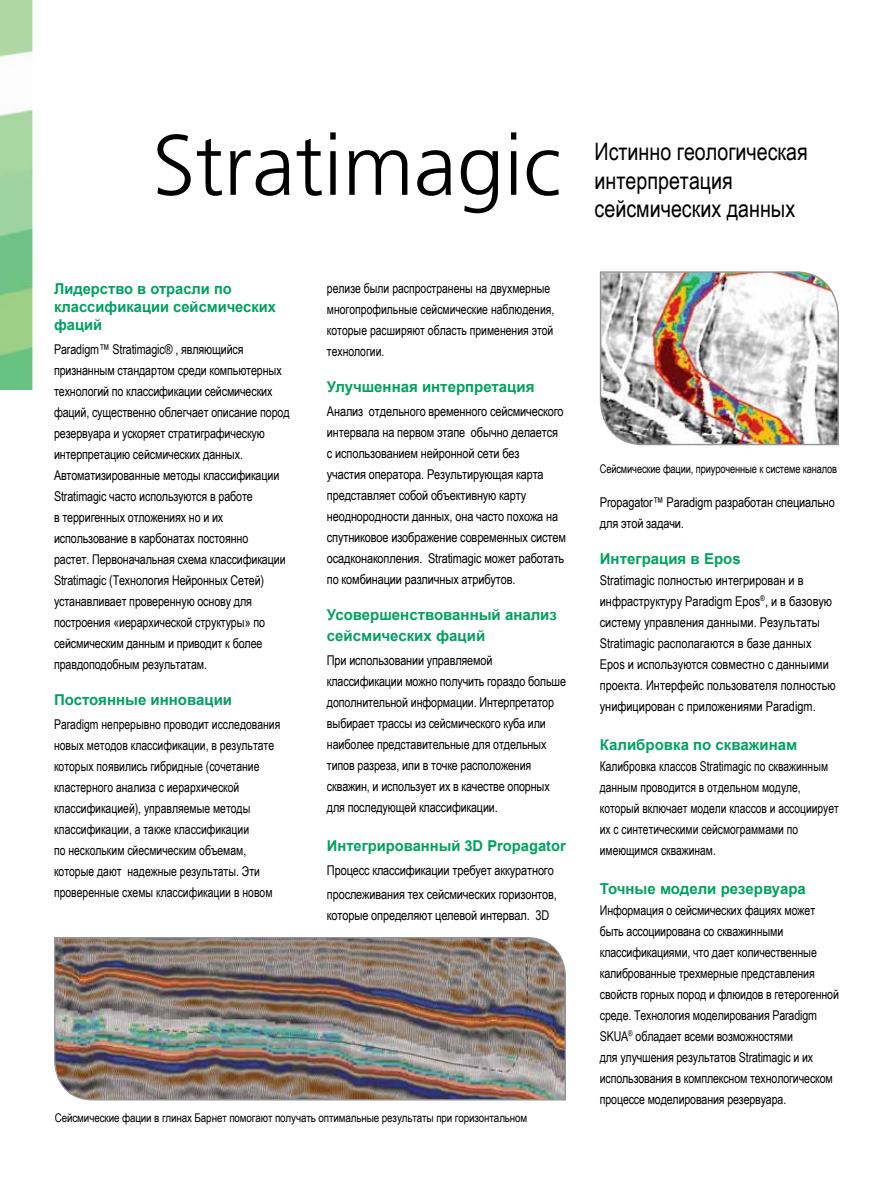
<style>
.page{position:relative;width:893px;height:1188px;background:#fff}
.page>*{position:absolute;margin:0;border:0;box-sizing:border-box;transform-origin:0 0}
.t1{font:300 85.5px "Frutiger LT Std";color:#000}
.t2{font:24px/28.5px "Arial Narrow";color:#000}
.t3{font:700 15px/18px "Arial";color:#00a160}
.t4{font:13.5px/21px "Arial Narrow";letter-spacing:-.01em;color:#000}
.t5{font:13.5px/21px "Arial Narrow";letter-spacing:-.01em;color:#000;scale:.94 1}
.t6{font:13.5px/21px "Arial Narrow";letter-spacing:-.01em;color:#000;scale:.96 1}
.t7{font:13.5px/21px "Arial Narrow";letter-spacing:-.01em;color:#000;scale:.93 1}
.t8{font:12px "Arial Narrow";letter-spacing:-.01em;color:#000}
.t9{font:12px "Arial Narrow";letter-spacing:-.01em;color:#000;scale:.94 1}
</style>
<div class="page">
<img style="left:0;top:0;width:32px;height:390px">
<img style="left:599px;top:271px;width:240px;height:175px">
<img style="left:54px;top:937px;width:512px;height:164px">
<h1 class="t1" style="left:152px;top:117px;width:410px">Stratimagic</h1>
<h2 class="t2" style="left:594px;top:136px;width:214px">Истинно геологическая интерпретация сейсмических данных</h2>
<p class="t3" style="left:54px;top:280px;width:223px">Лидерство в отрасли по классификации сейсмических фаций</p>
<p class="t4" style="left:54px;top:338px;width:237px">Paradigm™ Stratimagic® , являющийся признанным стандартом среди компьютерных технологий по классификации сейсмических фаций, существенно облегчает описание пород резервуара и ускоряет стратиграфическую интерпретацию сейсмических данных.<br>Автоматизированные методы классификации Stratimagic часто используются в работе<br>в терригенных отложениях но и их использование в карбонатах постоянно<br>растет. Первоначальная схема классификации Stratimagic (Технология Нейронных Сетей) устанавливает проверенную основу для построения «иерархической структуры» по сейсмическим данным и приводит к более правдоподобным результатам.</p>
<p class="t3" style="left:54px;top:691px;width:179px">Постоянные инновации</p>
<p class="t5" style="left:54px;top:713px;width:242px">Paradigm непрерывно проводит исследования новых методов классификации, в результате которых появились гибридные (сочетание кластерного анализа с иерархической классификацией), управляемые методы классификации, а также классификации<br>по нескольким сйесмическим объемам, которые дают надежные результаты. Эти проверенные схемы классификации в новом</p>
<p class="t5" style="left:327px;top:277px;width:243px">релизе были распространены на двухмерные многопрофильные сейсмические наблюдения, которые расширяют область применения этой технологии.</p>
<p class="t3" style="left:327px;top:378px;width:209px">Улучшенная интерпретация</p>
<p class="t4" style="left:327px;top:400px;width:240px">Анализ отдельного временного сейсмического интервала на первом этапе обычно делается с использованием нейронной сети без<br>участия оператора. Результирующая карта представляет собой объективную карту неоднородности данных, она часто похожа на спутниковое изображение современных систем осадконакопления. Stratimagic может работать по комбинации различных атрибутов.</p>
<p class="t3" style="left:327px;top:604px;width:231px;line-height:21px">Усовершенствованный анализ сейсмических фаций</p>
<p class="t4" style="left:327px;top:649px;width:240px">При использовании управляемой классификации можно получить гораздо больше дополнительной информации. Интерпретатор выбирает трассы из сейсмического куба или наиболее представительные для отдельных типов разреза, или в точке расположения скважин, и использует их в качестве опорных для последующей классификации.</p>
<p class="t3" style="left:327px;top:837px;width:240px">Интегрированный 3D Propagator</p>
<p class="t4" style="left:327px;top:858px;width:231px;line-height:24px">Процесс классификации требует аккуратного прослеживания тех сейсмических горизонтов,</p>
<p class="t4" style="left:327px;top:904px;width:224px">которые определяют целевой интервал. 3D</p>
<p class="t8" style="left:55px;top:1109px;width:474px">Сейсмические фации в глинах Барнет помогают получать оптимальные результаты при горизонтальном</p>
<p class="t9" style="left:599px;top:460px;width:254px">Сейсмические фации, приуроченные к системе каналов</p>
<p class="t4" style="left:599px;top:491px;width:236px">Propagator™ Paradigm разработан специально для этой задачи.</p>
<p class="t3" style="left:599px;top:550px;width:142px">Интеграция в Epos</p>
<p class="t4" style="left:599px;top:569px;width:237px">Stratimagic полностью интегрирован и в инфраструктуру Paradigm Epos<sup>®</sup>, и в базовую систему управления данными. Результаты Stratimagic располагаются в базе данных Epos и используются совместно с данныими проекта. Интерфейс пользователя полностью унифицирован с приложениями Paradigm.</p>
<p class="t3" style="left:599px;top:736px;width:199px">Калибровка по скважинам</p>
<p class="t7" style="left:599px;top:755px;width:258px">Калибровка классов Stratimagic по скважинным данным проводится в отдельном модуле, который включает модели классов и ассоциирует их с синтетическими сейсмограммами по имеющимся скважинам.</p>
<p class="t3" style="left:599px;top:880px;width:207px">Точные модели резервуара</p>
<p class="t6" style="left:599px;top:899px;width:250px">Информация о сейсмических фациях может быть ассоциирована со скважинными классификациями, что дает количественные калиброванные трехмерные представления свойств горных пород и флюидов в гетерогенной среде. Технология моделирования Paradigm SKUA<sup>®</sup> обладает всеми возможностями<br>для улучшения результатов Stratimagic и их использования в комплексном технологическом процессе моделирования резервуара.</p>
</div>
